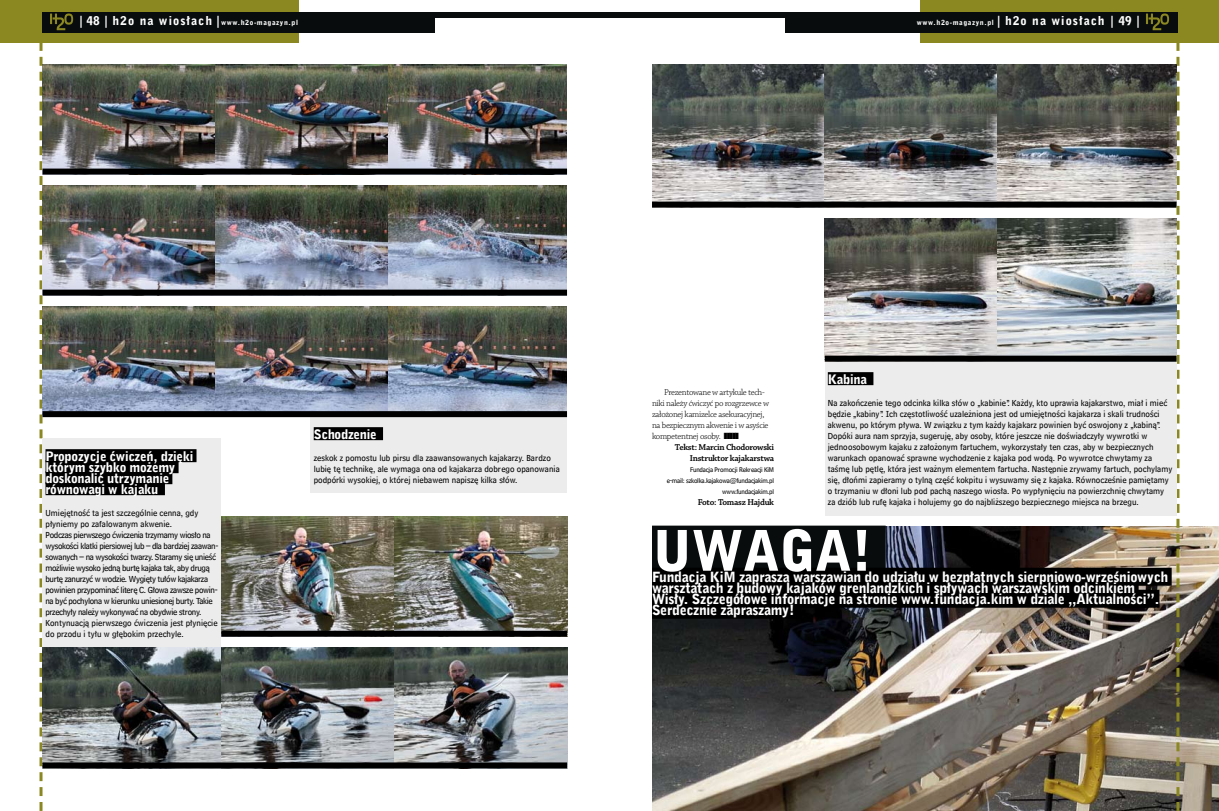
<style>
.page{position:relative;width:1219px;height:811px;background:#fff}
.page>*{position:absolute;margin:0;border:0;box-sizing:border-box;transform-origin:0 0}
.t1{font:55.7px "Bell Gothic Blk EU";color:#fff}
.t2{font:14px/11px "Bell Gothic Blk EU";letter-spacing:-.02em;color:#fff}
.t3{font:13px/11px "Bell Gothic Blk EU";letter-spacing:-.02em;color:#fff}
.t4{font:12px "Bell Gothic Blk EU";color:#fff}
.t5{font:9px/11px "Bell Cent Sub Cap EU";color:#000}
.t6{font:9px/11px "Bell Cent Sub Cap EU";letter-spacing:-.04em;color:#000}
.t7{font:300 9px/11px "Chaparral Pro";letter-spacing:-.035em;color:#000}
.t8{font:600 9px/11px "Chaparral Pro";letter-spacing:-.03em;color:#000;text-align:right}
.t9{font:7px/11px "Bell Cent Sub Cap EU";letter-spacing:-.035em;color:#000;text-align:right}
.t10{font:7px "Bell Gothic Blk EU";letter-spacing:.09em;color:#fff}
.s1{font-size:7px}
.s2{font-size:12px}
</style>
<div class="page">
<img style="left:652px;top:527px;width:567px;height:284px">
<svg style="left:40px;top:43px;width:3px;height:768px"></svg>
<div style="left:0;top:12px;width:1219px;height:6px;background:#080c0d"></div>
<div style="left:0;top:0;width:299px;height:43px;background:#8b8822"></div>
<div style="left:42px;top:12px;width:392px;height:20px;background:#080c0d"></div>
<svg style="left:50px;top:14px;width:23px;height:16px"></svg>
<svg style="left:1176px;top:43px;width:3px;height:768px;background:#a6a373"></svg>
<div style="left:920px;top:0;width:299px;height:43px;background:#8b8822"></div>
<div style="left:785px;top:12px;width:392px;height:20px;background:#080c0d"></div>
<svg style="left:1146px;top:14px;width:23px;height:16px"></svg>
<div style="left:652px;top:525px;width:234px;height:50px;background:#080c0d"></div>
<div style="left:652px;top:568px;width:520px;height:18px;background:#000"></div>
<div style="left:652px;top:579px;width:487px;height:18px;background:#000"></div>
<div style="left:652px;top:590px;width:507px;height:18px;background:#000"></div>
<div style="left:652px;top:601px;width:149px;height:18px;background:#000"></div>
<div style="left:311px;top:417px;width:256px;height:76px;background:#ececed"></div>
<div style="left:314px;top:427px;width:69px;height:13px;background:#000"></div>
<img style="left:43px;top:65px;width:524px;height:104px">
<div style="left:825px;top:362px;width:351px;height:154px;background:#ececed"></div>
<div style="left:828px;top:372px;width:45px;height:13px;background:#000"></div>
<div style="left:43px;top:439px;width:178px;height:209px;background:#ececed"></div>
<div style="left:46px;top:449px;width:151px;height:13px;background:#000"></div>
<div style="left:46px;top:460px;width:133px;height:13px;background:#000"></div>
<div style="left:46px;top:471px;width:126px;height:13px;background:#000"></div>
<div style="left:46px;top:482px;width:119px;height:13px;background:#000"></div>
<img style="left:43px;top:186px;width:524px;height:104px">
<img style="left:221px;top:516px;width:346px;height:115px">
<img style="left:652px;top:65px;width:524px;height:137px">
<img style="left:43px;top:307px;width:524px;height:104px">
<img style="left:43px;top:648px;width:524px;height:114px">
<img style="left:825px;top:219px;width:351px;height:137px">
<div style="left:221px;top:631px;width:346px;height:6px;background:#000"></div>
<div style="left:43px;top:762px;width:524px;height:6px;background:#000"></div>
<div style="left:43px;top:411px;width:524px;height:6px;background:#000"></div>
<div style="left:43px;top:290px;width:524px;height:6px;background:#000"></div>
<div style="left:43px;top:169px;width:524px;height:6px;background:#000"></div>
<div style="left:652px;top:202px;width:524px;height:6px;background:#000"></div>
<div style="left:825px;top:356px;width:351px;height:6px;background:#000"></div>
<h3 class="t4" style="left:78px;top:13px;width:222px">| 48 | h2o na wiosłach |<span class="s1">www.h2o-magazyn.pl</span></h3>
<p class="t10" style="left:917px;top:18px;width:226px">www.h2o-magazyn.pl <span class="s2">| h2o na wiosłach | 49 |</span></p>
<h3 class="t3" style="left:46px;top:451px;width:149px">Propozycje ćwiczeń, dzięki którym szybko możemy doskonalić utrzymanie równowagi w kajaku</h3>
<p class="t6" style="left:46px;top:507px;width:174px">Umiejętność ta jest szczególnie cenna, gdy płyniemy po zafalowanym akwenie.<br>Podczas pierwszego ćwiczenia trzymamy wiosło na wysokości klatki piersiowej lub – dla bardziej zaawan&shy;sowanych – na wysokości twarzy. Staramy się unieść możliwie wysoko jedną burtę kajaka tak, aby drugą burtę zanurzyć w wodzie. Wygięty tułów kajakarza powinien przypominać literę C. Głowa zawsze powin&shy;na być pochylona w kierunku uniesionej burty. Takie przechyły należy wykonywać na obydwie strony.<br>Kontynuacją pierwszego ćwiczenia jest płynięcie do przodu i tyłu w głębokim przechyle.</p>
<h3 class="t3" style="left:314px;top:429px;width:64px">Schodzenie</h3>
<p class="t5" style="left:314px;top:452px;width:248px">zeskok z pomostu lub pirsu dla zaawansowanych kajakarzy. Bardzo lubię tę technikę, ale wymaga ona od kajakarza dobrego opanowania podpórki wysokiej, o której niebawem napiszę kilka słów.</p>
<p class="t7" style="left:652px;top:387px;width:118px;text-indent:12px">Prezentowane w artykule tech&shy;niki należy ćwiczyć po rozgrzewce w założonej kamizelce asekuracyjnej, na bezpiecznym akwenie i w asyście kompetentnej osoby. ❚❚❚❚❚</p>
<p class="t8" style="left:675px;top:441px;width:101px">Tekst: Marcin Chodorowski<br>Instruktor kajakarstwa</p>
<p class="t9" style="left:667px;top:464px;width:109px">Fundacja Promocji Rekreacji KiM<br>e-mail: szkolka.kajakowa@fundacjakim.pl www.fundacjakim.pl</p>
<p class="t8" style="left:698px;top:496px;width:78px">Foto: Tomasz Hajduk</p>
<h3 class="t3" style="left:828px;top:374px;width:41px">Kabina</h3>
<p class="t5" style="left:828px;top:397px;width:346px">Na zakończenie tego odcinka kilka słów o „kabinie”. Każdy, kto uprawia kajakarstwo, miał i mieć będzie „kabiny”. Ich częstotliwość uzależniona jest od umiejętności kajakarza i skali trudności akwenu, po którym pływa. W związku z tym każdy kajakarz powinien być oswojony z „kabiną”.<br>Dopóki aura nam sprzyja, sugeruję, aby osoby, które jeszcze nie doświadczyły wywrotki w jednoosobowym kajaku z założonym fartuchem, wykorzystały ten czas, aby w bezpiecznych warunkach opanować sprawne wychodzenie z kajaka pod wodą. Po wywrotce chwytamy za taśmę lub pętlę, która jest ważnym elementem fartucha. Następnie zrywamy fartuch, pochylamy się, dłońmi zapieramy o tylną część kokpitu i wysuwamy się z kajaka. Równocześnie pamiętamy o trzymaniu w dłoni lub pod pachą naszego wiosła. Po wypłynięciu na powierzchnię chwytamy za dziób lub rufę kajaka i holujemy go do najbliższego bezpiecznego miejsca na brzegu.</p>
<h1 class="t1" style="left:652px;top:516px;width:42px">UWA</h1>
<h1 class="t1" style="left:779px;top:516px;width:95px">GA!</h1>
<p class="t2" style="left:652px;top:572px;width:518px">Fundacja KiM zaprasza warszawian do udziału w bezpłatnych sierpniowo-wrześniowych warsztatach z budowy kajaków grenlandzkich i spływach warszawskim odcinkiem Wisły. Szczegółowe informacje na stronie www.fundacja.kim w dziale „Aktualności”.<br>Serdecznie zapraszamy!</p>
</div>
